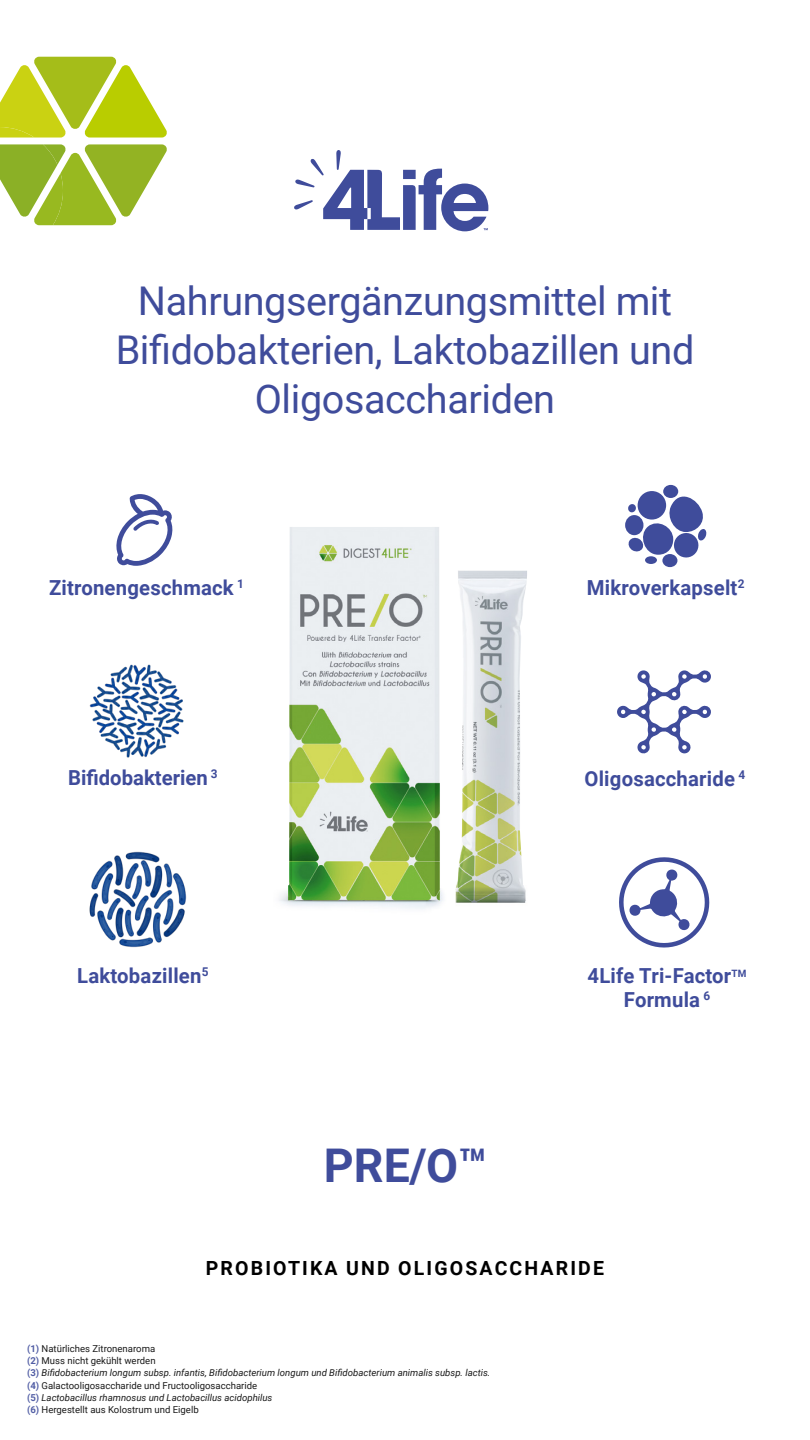
<style>
.page{position:relative;width:810px;height:1440px;background:#fff}
.page>*{position:absolute;margin:0;border:0;box-sizing:border-box;transform-origin:0 0}
.t1{font:700 46.42px "Roboto";color:#3f4c9b}
.t2{font:39.6px/48.8px "Roboto";letter-spacing:-.01em;color:#3f4c9b;text-align:center}
.t3{font:700 20.7px/24.5px "Roboto";letter-spacing:.01em;color:#3f4c9b;text-align:center}
.t4{font:700 19.5px "Roboto";letter-spacing:.11em;color:#000}
.t5{font:italic 9.6px/12.3px "Roboto";color:#1a1a1a}
.s1{font-weight:700;font-style:normal;color:#525ea5}
.s2{font-style:normal}
</style>
<div class="page">
<svg style="left:0;top:57px;width:167px;height:81px"></svg>
<svg style="left:0;top:144px;width:167px;height:81px"></svg>
<svg style="left:294px;top:150px;width:194px;height:81px"></svg>
<img style="left:279px;top:527px;width:248px;height:382px">
<svg style="left:619px;top:857px;width:91px;height:91px"></svg>
<svg style="left:116px;top:494px;width:57px;height:72px"></svg>
<svg style="left:617px;top:670px;width:94px;height:84px"></svg>
<svg style="left:625px;top:515px;width:18px;height:20px"></svg>
<div style="left:663px;top:485px;width:15px;height:13px;background:#3f4c9b;border-radius:50%"></div>
<div style="left:662px;top:554px;width:15px;height:13px;background:#3f4c9b;border-radius:50%"></div>
<div style="left:645px;top:556px;width:12px;height:8px;background:#3f4c9b;border-radius:50%"></div>
<svg style="left:628px;top:488px;width:79px;height:71px"></svg>
<img style="left:89px;top:664px;width:95px;height:94px">
<img style="left:89px;top:851px;width:98px;height:97px">
<h2 class="t2" style="left:116px;top:275px;width:580px">Nahrungsergänzungsmittel mit<br>Bifidobakterien, Laktobazillen und<br>Oligosacchariden</h2>
<h3 class="t3" style="left:49px;top:575px;width:196px">Zitronengeschmack <sup>1</sup></h3>
<h3 class="t3" style="left:587px;top:575px;width:159px">Mikroverkapselt<sup>2</sup></h3>
<h3 class="t3" style="left:68px;top:765px;width:151px">Bifidobakterien <sup>3</sup></h3>
<h3 class="t3" style="left:585px;top:766px;width:162px">Oligosaccharide <sup>4</sup></h3>
<h3 class="t3" style="left:77px;top:962px;width:133px">Laktobazillen<sup>5</sup></h3>
<h3 class="t3" style="left:588px;top:962px;width:160px">4Life Tri-Factor<sup>TM<br></sup>Formula <sup>6</sup></h3>
<h1 class="t1" style="left:324px;top:1133px;width:165px">PRE/O™</h1>
<h3 class="t4" style="left:206px;top:1254px;width:400px">PROBIOTIKA UND OLIGOSACCHARIDE</h3>
<p class="t5" style="left:27px;top:1342px;width:465px"><span class="s1">(1)</span> <span class="s2">Natürliches Zitronenaroma<br></span><span class="s1">(2)</span> <span class="s2">Muss nicht gekühlt werden<br></span><span class="s1">(3)</span> Bifidobacterium longum subsp. infantis, Bifidobacterium longum und Bifidobacterium animalis subsp. lactis. <span class="s1">(4)</span> <span class="s2">Galactooligosaccharide und Fructooligosaccharide<br></span><span class="s1">(5)</span> Lactobacillus rhamnosus und Lactobacillus acidophilus<br><span class="s1">(6)</span> <span class="s2">Hergestellt aus Kolostrum und Eigelb</span></p>
</div>
